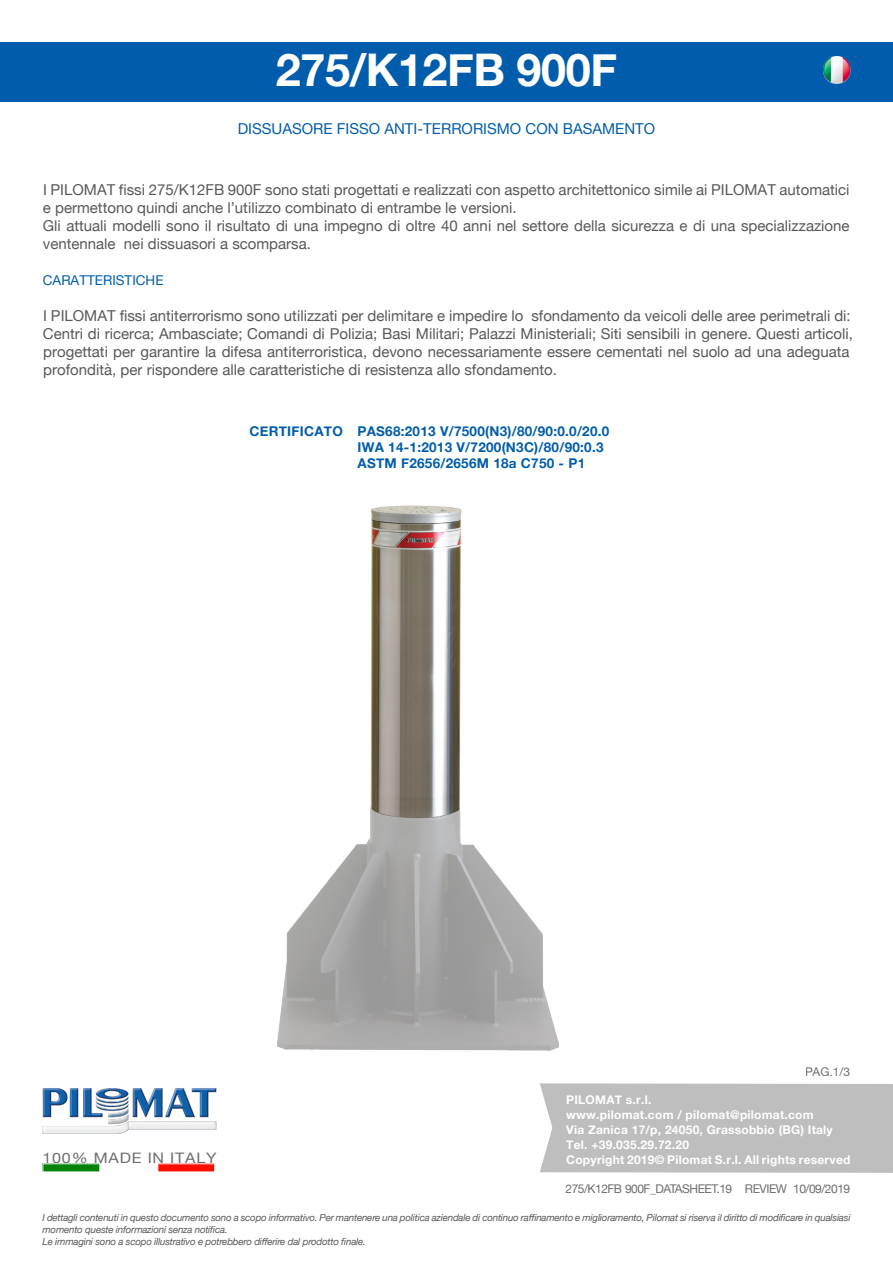
<style>
.page{position:relative;width:893px;height:1263px;background:#fff}
.page>*{position:absolute;margin:0;border:0;box-sizing:border-box;transform-origin:0 0}
.t1{font:700 45px "Helvetica Neue";letter-spacing:-.01em;color:#fff}
.t2{font:15px/18px "Helvetica Neue";color:#57585a}
.t3{font:15px "Helvetica Neue";color:#015dab}
.t4{font:14.4px "Helvetica Neue";letter-spacing:.05em;color:#6c6d70;scale:1.11 1}
.t5{font:700 13.5px "Helvetica Neue";letter-spacing:.02em;color:#015dab}
.t6{font:13.5px "Helvetica Neue";color:#015dab}
.t7{font:700 12px/15px "Helvetica Neue";letter-spacing:.02em;color:#fff}
.t8{font:12px "Helvetica Neue";letter-spacing:-.04em;color:#6c6d70}
.t9{font:italic 9.75px/11.7px "Helvetica Neue";letter-spacing:-.02em;color:#57585a}
</style>
<div class="page">
<div style="left:540px;top:1083px;width:353px;height:90px;background:#bfbebe"></div>
<div style="left:0;top:43px;width:893px;height:59px;background:#015dab"></div>
<img style="left:43px;top:1088px;width:174px;height:46px">
<img style="left:45px;top:1165px;width:168px;height:5px">
<div style="left:43px;top:1163px;width:172px;height:9px;border:1px solid #fff"></div>
<img style="left:278px;top:505px;width:281px;height:546px">
<img style="left:823px;top:57px;width:27px;height:27px">
<h1 class="t1" style="left:276px;top:35px;width:343px">275/K12FB 900F</h1>
<p class="t3" style="left:238px;top:118px;width:419px">DISSUASORE FISSO ANTI-TERRORISMO CON BASAMENTO</p>
<p class="t2" style="left:43px;top:181px;width:808px">I PILOMAT fissi 275/K12FB 900F sono stati progettati e realizzati con aspetto architettonico simile ai PILOMAT automatici e permettono quindi anche l’utilizzo combinato di entrambe le versioni.</p>
<p class="t2" style="left:43px;top:217px;width:808px">Gli attuali modelli sono il risultato di una impegno di oltre 40 anni nel settore della sicurezza e di una specializzazione ventennale nei dissuasori a scomparsa.</p>
<p class="t6" style="left:43px;top:270px;width:122px">CARATTERISTICHE</p>
<p class="t2" style="left:43px;top:307px;width:812px">I PILOMAT fissi antiterrorismo sono utilizzati per delimitare e impedire lo sfondamento da veicoli delle aree perimetrali di:<br>Centri di ricerca; Ambasciate; Comandi di Polizia; Basi Militari; Palazzi Ministeriali; Siti sensibili in genere. Questi articoli, progettati per garantire la difesa antiterroristica, devono necessariamente essere cementati nel suolo ad una adeguata profondità, per rispondere alle caratteristiche di resistenza allo sfondamento.</p>
<p class="t5" style="left:249px;top:420px;width:361px">CERTIFICATO PAS68:2013 V/7500(N3)/80/90:0.0/20.0</p>
<p class="t5" style="left:357px;top:437px;width:248px">IWA 14-1:2013 V/7200(N3C)/80/90:0.3</p>
<p class="t5" style="left:357px;top:453px;width:229px">ASTM F2656/2656M 18a C750 - P1</p>
<p class="t4" style="left:43px;top:1147px;width:158px">100% MADE IN ITALY</p>
<p class="t8" style="left:806px;top:1063px;width:46px">PAG.1/3</p>
<p class="t7" style="left:566px;top:1093px;width:286px">PILOMAT s.r.l.<br>www.pilomat.com / pilomat@pilomat.com<br>Via Zanica 17/p, 24050, Grassobbio (BG) Italy Tel. +39.035.29.72.20<br>Copyright 2019© Pilomat S.r.l. All rights reserved</p>
<p class="t8" style="left:566px;top:1180px;width:286px">275/K12FB 900F_DATASHEET.19 REVIEW 10/09/2019</p>
<p class="t9" style="left:43px;top:1212px;width:809px">I dettagli contenuti in questo documento sono a scopo informativo. Per mantenere una politica aziendale di continuo raffinamento e miglioramento, Pilomat si riserva il diritto di modificare in qualsiasi momento queste informazioni senza notifica.<br>Le immagini sono a scopo illustrativo e potrebbero differire dal prodotto finale.</p>
</div>
